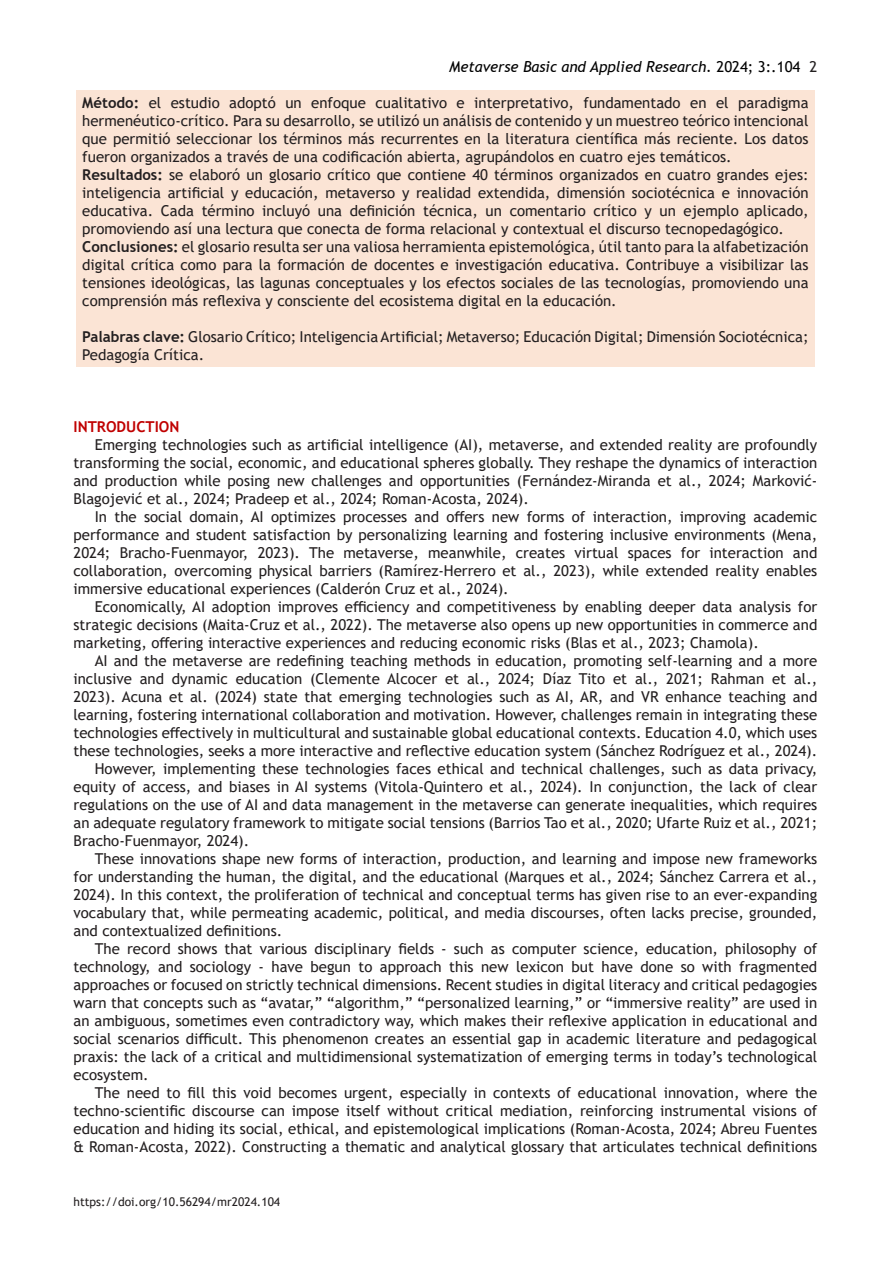
<style>
.page{position:relative;width:893px;height:1263px;background:#fff}
.page>*{position:absolute;margin:0;border:0;box-sizing:border-box;transform-origin:0 0}
.t1{font:15px/18px "Trebuchet MS";color:#231f20;text-align:justify}
.t2{font:italic 15px "Trebuchet MS";color:#000}
.t3{font:700 15px "Trebuchet MS";color:#c00000}
.t4{font:12px "Trebuchet MS";color:#231f20}
.s1{font-style:normal}
.s2{font-style:normal;color:#231f20}
.s3{font-weight:700}
</style>
<div class="page">
<div style="left:76px;top:90px;width:739px;height:276px;background:#fbe4d5"></div>
<p class="t2" style="left:449px;top:58px;width:370px">Metaverse Basic and Applied Research. <span class="s1">2024; 3:.104</span> <span class="s2">2</span></p>
<p class="t1" style="left:82px;top:94px;width:728px"><span class="s3">Método:</span> el estudio adoptó un enfoque cualitativo e interpretativo, fundamentado en el paradigma hermenéutico-crítico. Para su desarrollo, se utilizó un análisis de contenido y un muestreo teórico intencional que permitió seleccionar los términos más recurrentes en la literatura científica más reciente. Los datos fueron organizados a través de una codificación abierta, agrupándolos en cuatro ejes temáticos.</p>
<p class="t1" style="left:82px;top:166px;width:728px"><span class="s3">Resultados:</span> se elaboró un glosario crítico que contiene 40 términos organizados en cuatro grandes ejes: inteligencia artificial y educación, metaverso y realidad extendida, dimensión sociotécnica e innovación educativa. Cada término incluyó una definición técnica, un comentario crítico y un ejemplo aplicado, promoviendo así una lectura que conecta de forma relacional y contextual el discurso tecnopedagógico.</p>
<p class="t1" style="left:82px;top:238px;width:728px"><span class="s3">Conclusiones:</span> el glosario resulta ser una valiosa herramienta epistemológica, útil tanto para la alfabetización digital crítica como para la formación de docentes e investigación educativa. Contribuye a visibilizar las tensiones ideológicas, las lagunas conceptuales y los efectos sociales de las tecnologías, promoviendo una comprensión más reflexiva y consciente del ecosistema digital en la educación.</p>
<p class="t1" style="left:82px;top:328px;width:728px"><span class="s3">Palabras clave:</span> Glosario Crítico; Inteligencia Artificial; Metaverso; Educación Digital; Dimensión Sociotécnica;<br>Pedagogía Crítica.</p>
<p class="t3" style="left:74px;top:417px;width:107px">INTRODUCTION</p>
<p class="t1" style="left:74px;top:436px;width:745px;text-indent:21px">Emerging technologies such as artificial intelligence (AI), metaverse, and extended reality are profoundly transforming the social, economic, and educational spheres globally. They reshape the dynamics of interaction and production while posing new challenges and opportunities (Fernández-Miranda et al., 2024; Marković-Blagojević et al., 2024; Pradeep et al., 2024; Roman-Acosta, 2024).</p>
<p class="t1" style="left:74px;top:508px;width:745px;text-indent:21px">In the social domain, AI optimizes processes and offers new forms of interaction, improving academic performance and student satisfaction by personalizing learning and fostering inclusive environments (Mena, 2024; Bracho-Fuenmayor, 2023). The metaverse, meanwhile, creates virtual spaces for interaction and collaboration, overcoming physical barriers (Ramírez-Herrero et al., 2023), while extended reality enables immersive educational experiences (Calderón Cruz et al., 2024).</p>
<p class="t1" style="left:74px;top:598px;width:745px;text-indent:21px">Economically, AI adoption improves efficiency and competitiveness by enabling deeper data analysis for strategic decisions (Maita-Cruz et al., 2022). The metaverse also opens up new opportunities in commerce and marketing, offering interactive experiences and reducing economic risks (Blas et al., 2023; Chamola).</p>
<p class="t1" style="left:74px;top:652px;width:745px;text-indent:21px">AI and the metaverse are redefining teaching methods in education, promoting self-learning and a more inclusive and dynamic education (Clemente Alcocer et al., 2024; Díaz Tito et al., 2021; Rahman et al., 2023). Acuna et al. (2024) state that emerging technologies such as AI, AR, and VR enhance teaching and learning, fostering international collaboration and motivation. However, challenges remain in integrating these technologies effectively in multicultural and sustainable global educational contexts. Education 4.0, which uses these technologies, seeks a more interactive and reflective education system (Sánchez Rodríguez et al., 2024).</p>
<p class="t1" style="left:74px;top:760px;width:745px;text-indent:21px">However, implementing these technologies faces ethical and technical challenges, such as data privacy, equity of access, and biases in AI systems (Vitola-Quintero et al., 2024). In conjunction, the lack of clear regulations on the use of AI and data management in the metaverse can generate inequalities, which requires an adequate regulatory framework to mitigate social tensions (Barrios Tao et al., 2020; Ufarte Ruiz et al., 2021; Bracho-Fuenmayor, 2024).</p>
<p class="t1" style="left:74px;top:850px;width:745px;text-indent:21px">These innovations shape new forms of interaction, production, and learning and impose new frameworks for understanding the human, the digital, and the educational (Marques et al., 2024; Sánchez Carrera et al., 2024). In this context, the proliferation of technical and conceptual terms has given rise to an ever-expanding vocabulary that, while permeating academic, political, and media discourses, often lacks precise, grounded, and contextualized definitions.</p>
<p class="t1" style="left:74px;top:940px;width:745px;text-indent:21px">The record shows that various disciplinary fields - such as computer science, education, philosophy of technology, and sociology - have begun to approach this new lexicon but have done so with fragmented approaches or focused on strictly technical dimensions. Recent studies in digital literacy and critical pedagogies warn that concepts such as “avatar,” “algorithm,” “personalized learning,” or “immersive reality” are used in an ambiguous, sometimes even contradictory way, which makes their reflexive application in educational and social scenarios difficult. This phenomenon creates an essential gap in academic literature and pedagogical praxis: the lack of a critical and multidimensional systematization of emerging terms in today’s technological ecosystem.</p>
<p class="t1" style="left:74px;top:1084px;width:745px;text-indent:21px">The need to fill this void becomes urgent, especially in contexts of educational innovation, where the techno-scientific discourse can impose itself without critical mediation, reinforcing instrumental visions of education and hiding its social, ethical, and epistemological implications (Roman-Acosta, 2024; Abreu Fuentes &amp; Roman-Acosta, 2022). Constructing a thematic and analytical glossary that articulates technical definitions</p>
<p class="t4" style="left:74px;top:1194px;width:208px">https://doi.org/10.56294/mr2024.104</p>
</div>
